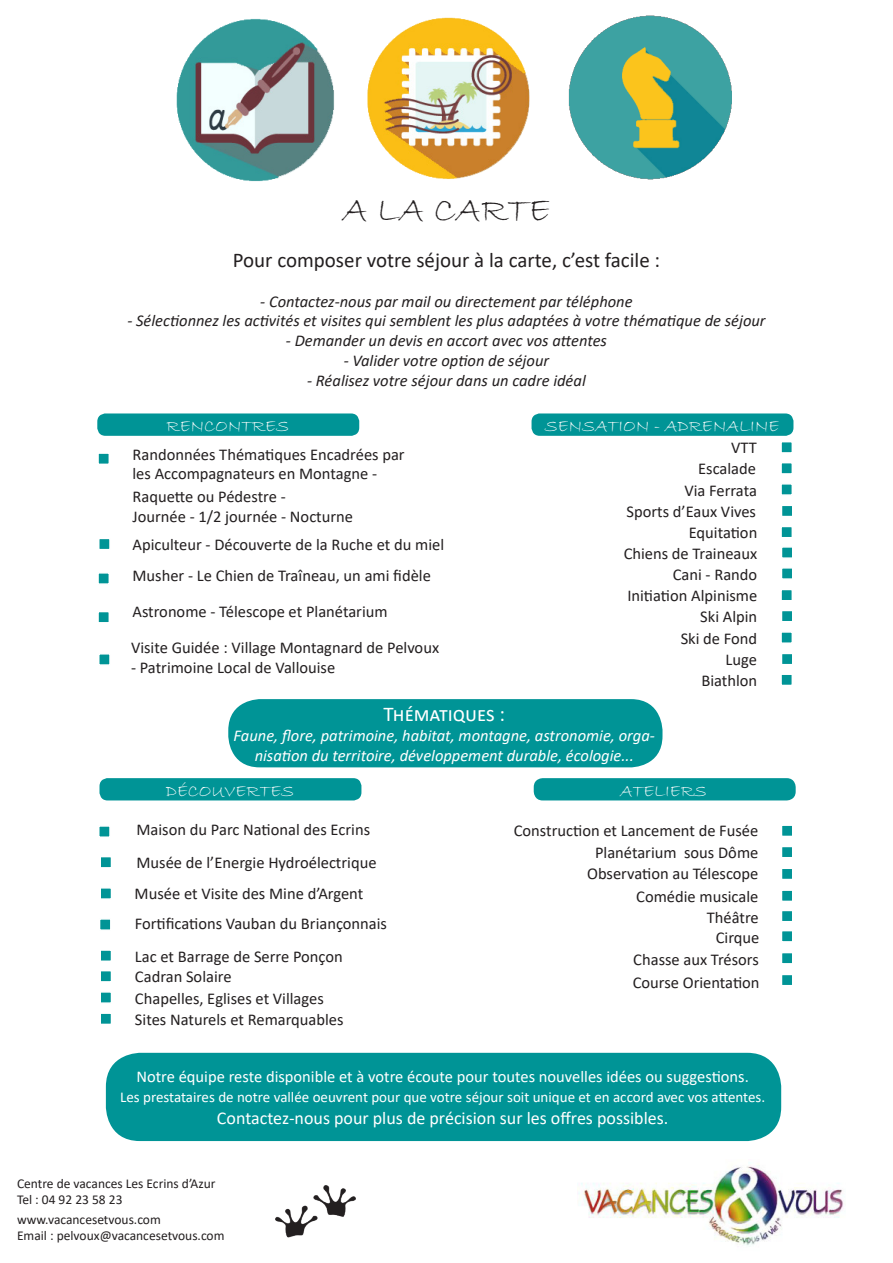
<style>
.page{position:relative;width:893px;height:1263px;background:#fff}
.page>*{position:absolute;margin:0;border:0;box-sizing:border-box;transform-origin:0 0}
.t1{font:36px "Bradley Hand ITC";color:#231f20}
.t2{font:21px "Calibri";color:#231f20}
.t3{font:21px "Calibri";color:#fff}
.t4{font:18px "Calibri";color:#fff}
.t5{font:18px "Bradley Hand ITC";color:#fff}
.t6{font:16.5px/19.8px "Calibri";color:#231f20}
.t7{font:italic 16.5px "Calibri";color:#231f20}
.t8{font:italic 16.5px/19.8px "Calibri";color:#fff;text-align:center}
.t9{font:16.5px "Calibri";color:#fff}
.t10{font:15px "Calibri";color:#fff}
.t11{font:13.5px/16.2px "Calibri";color:#231f20}
</style>
<div class="page">
<div style="left:97px;top:413px;width:262px;height:23px;background:#009496;border-radius:8px"></div>
<div style="left:97px;top:452px;width:13px;height:13px;background:#009496;border:2px solid #fff"></div>
<div style="left:531px;top:413px;width:262px;height:23px;background:#009496;border-radius:8px"></div>
<div style="left:780px;top:441px;width:13px;height:13px;background:#009496;border:2px solid #fff"></div>
<div style="left:780px;top:462px;width:13px;height:13px;background:#009496;border:2px solid #fff"></div>
<div style="left:780px;top:483px;width:13px;height:13px;background:#009496;border:2px solid #fff"></div>
<div style="left:781px;top:504px;width:12px;height:13px;background:#009496;border:2px solid #fff"></div>
<div style="left:780px;top:526px;width:13px;height:12px;background:#009496;border:2px solid #fff"></div>
<div style="left:781px;top:546px;width:12px;height:13px;background:#009496;border:2px solid #fff"></div>
<div style="left:781px;top:567px;width:12px;height:13px;background:#009496;border:2px solid #fff"></div>
<div style="left:780px;top:589px;width:13px;height:12px;background:#009496;border:2px solid #fff"></div>
<div style="left:98px;top:538px;width:13px;height:12px;background:#009496;border:2px solid #fff"></div>
<div style="left:97px;top:572px;width:13px;height:13px;background:#009496;border:2px solid #fff"></div>
<div style="left:228px;top:699px;width:434px;height:68px;background:#009496;border-radius:32px"></div>
<div style="left:99px;top:778px;width:262px;height:22px;background:#009496;border-radius:8px"></div>
<div style="left:534px;top:778px;width:262px;height:22px;background:#009496;border-radius:9px"></div>
<div style="left:781px;top:824px;width:12px;height:13px;background:#009496;border:2px solid #fff"></div>
<div style="left:781px;top:846px;width:12px;height:12px;background:#009496;border:2px solid #fff"></div>
<div style="left:781px;top:867px;width:12px;height:13px;background:#009496;border:2px solid #fff"></div>
<div style="left:781px;top:889px;width:12px;height:13px;background:#009496;border:2px solid #fff"></div>
<div style="left:781px;top:910px;width:12px;height:12px;background:#009496;border:2px solid #fff"></div>
<div style="left:781px;top:930px;width:12px;height:12px;background:#009496;border:2px solid #fff"></div>
<div style="left:98px;top:825px;width:13px;height:13px;background:#009496;border:2px solid #fff"></div>
<div style="left:99px;top:856px;width:13px;height:12px;background:#009496;border:2px solid #fff"></div>
<div style="left:99px;top:887px;width:13px;height:13px;background:#009496;border:2px solid #fff"></div>
<div style="left:99px;top:918px;width:13px;height:13px;background:#009496;border:2px solid #fff"></div>
<div style="left:99px;top:949px;width:13px;height:13px;background:#009496;border:2px solid #fff"></div>
<div style="left:99px;top:970px;width:13px;height:13px;background:#009496;border:2px solid #fff"></div>
<div style="left:781px;top:610px;width:12px;height:12px;background:#009496;border:2px solid #fff"></div>
<div style="left:780px;top:631px;width:13px;height:13px;background:#009496;border:2px solid #fff"></div>
<div style="left:97px;top:611px;width:13px;height:12px;background:#009496;border:2px solid #fff"></div>
<img style="left:275px;top:1185px;width:81px;height:53px">
<img style="left:578px;top:1164px;width:266px;height:82px">
<img style="left:176px;top:19px;width:158px;height:163px">
<img style="left:568px;top:15px;width:164px;height:165px">
<img style="left:367px;top:17px;width:163px;height:162px">
<div style="left:781px;top:653px;width:12px;height:12px;background:#009496;border:2px solid #fff"></div>
<div style="left:98px;top:653px;width:13px;height:13px;background:#009496;border:2px solid #fff"></div>
<div style="left:99px;top:991px;width:13px;height:13px;background:#009496;border:2px solid #fff"></div>
<div style="left:780px;top:673px;width:13px;height:13px;background:#009496;border:2px solid #fff"></div>
<div style="left:781px;top:952px;width:12px;height:12px;background:#009496;border:2px solid #fff"></div>
<div style="left:781px;top:974px;width:12px;height:12px;background:#009496;border:2px solid #fff"></div>
<div style="left:99px;top:1012px;width:13px;height:13px;background:#009496;border:2px solid #fff"></div>
<div style="left:106px;top:1053px;width:675px;height:88px;background:#009496;border-radius:34px"></div>
<p class="t1" style="left:343px;top:187px;width:209px">A LA CARTE</p>
<p class="t2" style="left:233px;top:246px;width:429px">Pour composer votre séjour à la carte, c’est facile :</p>
<p class="t7" style="left:260px;top:290px;width:374px">- Contactez-nous par mail ou directement par téléphone</p>
<p class="t7" style="left:127px;top:310px;width:640px">- Sélectionnez les activités et visites qui semblent les plus adaptées à votre thématique de séjour</p>
<p class="t7" style="left:286px;top:329px;width:323px">- Demander un devis en accort avec vos attentes</p>
<p class="t7" style="left:344px;top:349px;width:207px">- Valider votre option de séjour</p>
<p class="t7" style="left:307px;top:369px;width:280px">- Réalisez votre séjour dans un cadre idéal</p>
<p class="t5" style="left:167px;top:414px;width:124px">RENCONTRES</p>
<p class="t6" style="left:132px;top:444px;width:274px">Randonnées Thématiques Encadrées par les Accompagnateurs en Montagne -</p>
<p class="t6" style="left:132px;top:486px;width:155px">Raquette ou Pédestre -</p>
<p class="t6" style="left:132px;top:506px;width:222px">Journée - 1/2 journée - Nocturne</p>
<p class="t6" style="left:132px;top:534px;width:313px">Apiculteur - Découverte de la Ruche et du miel</p>
<p class="t6" style="left:132px;top:565px;width:300px">Musher - Le Chien de Traîneau, un ami fidèle</p>
<p class="t5" style="left:545px;top:414px;width:236px">SENSATION - ADRENALINE</p>
<p class="t6" style="left:731px;top:438px;width:27px">VTT</p>
<p class="t6" style="left:698px;top:459px;width:59px">Escalade</p>
<p class="t6" style="left:684px;top:480px;width:74px">Via Ferrata</p>
<p class="t6" style="left:626px;top:501px;width:131px">Sports d’Eaux Vives</p>
<p class="t6" style="left:689px;top:522px;width:70px">Equitation</p>
<p class="t6" style="left:624px;top:543px;width:135px">Chiens de Traineaux</p>
<p class="t6" style="left:673px;top:564px;width:86px">Cani - Rando</p>
<p class="t6" style="left:627px;top:585px;width:131px">Initiation Alpinisme</p>
<p class="t6" style="left:132px;top:601px;width:257px">Astronome - Télescope et Planétarium</p>
<p class="t6" style="left:700px;top:606px;width:59px">Ski Alpin</p>
<p class="t6" style="left:681px;top:628px;width:78px">Ski de Fond</p>
<p class="t6" style="left:131px;top:637px;width:310px">Visite Guidée : Village Montagnard de Pelvoux</p>
<p class="t6" style="left:131px;top:657px;width:206px">- Patrimoine Local de Vallouise</p>
<p class="t6" style="left:725px;top:649px;width:33px">Luge</p>
<p class="t6" style="left:701px;top:670px;width:57px">Biathlon</p>
<p class="t3" style="left:383px;top:700px;width:123px">Thématiques :</p>
<p class="t8" style="left:234px;top:725px;width:423px">Faune, flore, patrimoine, habitat, montagne, astronomie, orga&shy;nisation du territoire, développement durable, écologie...</p>
<p class="t5" style="left:166px;top:779px;width:130px">DÉCOUVERTES</p>
<p class="t5" style="left:620px;top:779px;width:88px">ATELIERS</p>
<p class="t6" style="left:137px;top:819px;width:235px">Maison du Parc National des Ecrins</p>
<p class="t6" style="left:137px;top:852px;width:242px">Musée de l’Energie Hydroélectrique</p>
<p class="t6" style="left:135px;top:883px;width:230px">Musée et Visite des Mine d’Argent</p>
<p class="t6" style="left:135px;top:913px;width:254px">Fortifications Vauban du Briançonnais</p>
<p class="t6" style="left:135px;top:946px;width:209px">Lac et Barrage de Serre Ponçon</p>
<p class="t6" style="left:135px;top:967px;width:98px">Cadran Solaire</p>
<p class="t6" style="left:135px;top:988px;width:190px">Chapelles, Eglises et Villages</p>
<p class="t6" style="left:135px;top:1009px;width:210px">Sites Naturels et Remarquables</p>
<p class="t6" style="left:514px;top:820px;width:246px">Construction et Lancement de Fusée</p>
<p class="t6" style="left:595px;top:842px;width:165px">Planétarium sous Dôme</p>
<p class="t6" style="left:587px;top:863px;width:173px">Observation au Télescope</p>
<p class="t6" style="left:636px;top:886px;width:124px">Comédie musicale</p>
<p class="t6" style="left:707px;top:907px;width:53px">Théâtre</p>
<p class="t6" style="left:716px;top:927px;width:45px">Cirque</p>
<p class="t6" style="left:633px;top:949px;width:127px">Chasse aux Trésors</p>
<p class="t6" style="left:633px;top:972px;width:128px">Course Orientation</p>
<p class="t9" style="left:136px;top:1065px;width:614px">Notre équipe reste disponible et à votre écoute pour toutes nouvelles idées ou suggestions.</p>
<p class="t10" style="left:120px;top:1087px;width:647px">Les prestataires de notre vallée oeuvrent pour que votre séjour soit unique et en accord avec vos attentes.</p>
<p class="t4" style="left:217px;top:1105px;width:453px">Contactez-nous pour plus de précision sur les offres possibles.</p>
<p class="t11" style="left:17px;top:1175px;width:200px">Centre de vacances Les Ecrins d’Azur<br>Tel : 04 92 23 58 23</p>
<p class="t11" style="left:17px;top:1211px;width:145px">www.vacancesetvous.com</p>
<p class="t11" style="left:17px;top:1227px;width:209px">Email : pelvoux@vacancesetvous.com</p>
</div>
